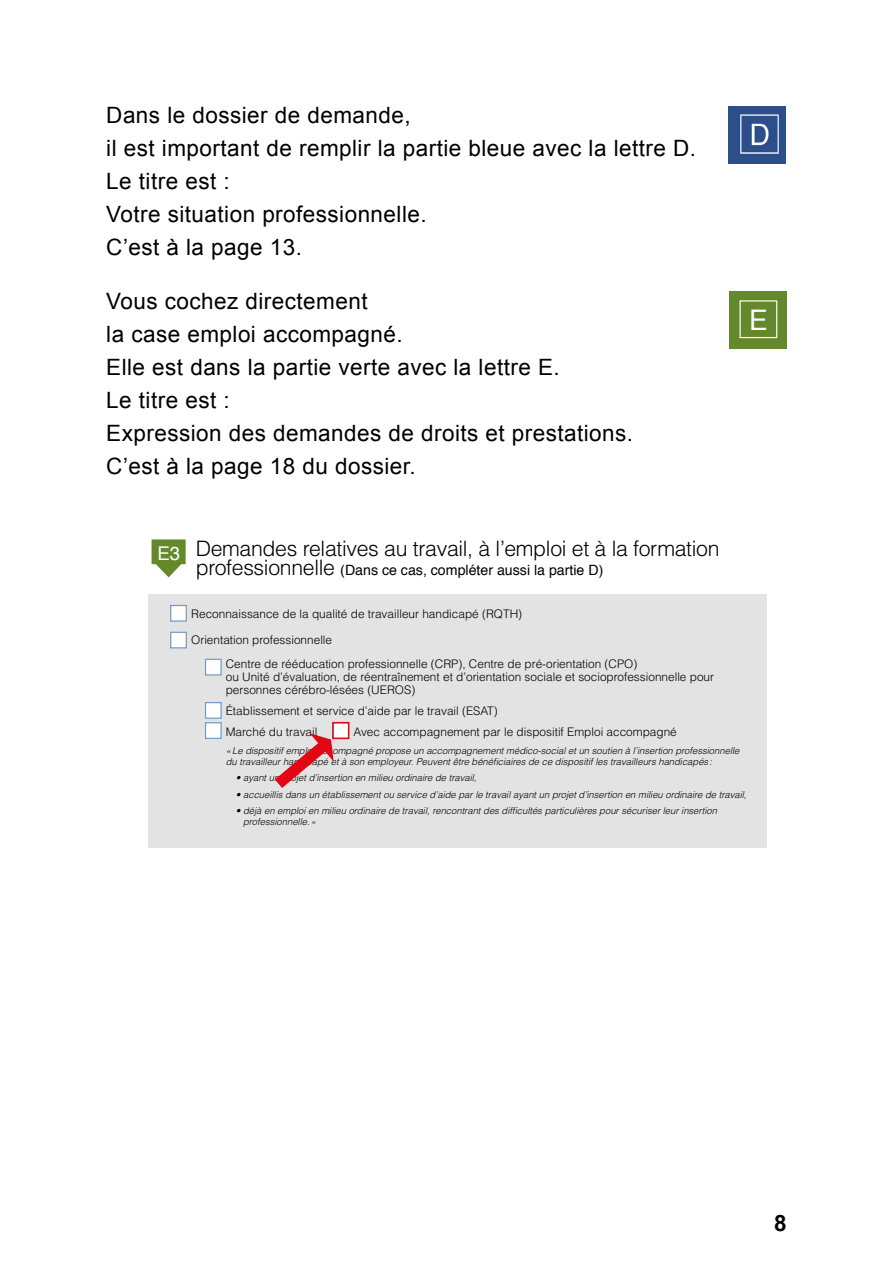
<style>
.page{position:relative;width:893px;height:1263px;background:#fff}
.page>*{position:absolute;margin:0;border:0;box-sizing:border-box;transform-origin:0 0}
.t1{font:28.35px "Helvetica";color:#fff}
.Texte_courant{font:22.5px/33px "Arial";letter-spacing:.02em;color:#000}
.t2{font:700 22.5px "Arial";color:#000}
.t3{font:300 21.3px "Helvetica";letter-spacing:-.015em;color:#000}
.t4{font:18.9px "Helvetica";color:#fff}
.t5{font:14.25px "Helvetica";color:#000}
.t6{font:300 11.85px/13px "Helvetica";color:#000}
.t7{font:italic 300 9.45px/11.4px "Helvetica";color:#000}
.s1{font-weight:300;font-size:21.3px}
</style>
<div class="page">
<img style="left:729px;top:106px;width:57px;height:58px">
<div style="left:729px;top:291px;width:58px;height:58px;background:#64892d"></div>
<div style="left:739px;top:300px;width:38px;height:38px;border:1px solid #fff"></div>
<div style="left:149px;top:594px;width:618px;height:254px;background:#e3e3e3"></div>
<svg style="left:152px;top:539px;width:34px;height:38px"></svg>
<div style="left:171px;top:632px;width:15px;height:16px;background:#fff"></div>
<div style="left:170px;top:632px;width:17px;height:16px;border:1px solid #6f97c8"></div>
<div style="left:206px;top:659px;width:15px;height:16px;background:#fff"></div>
<div style="left:205px;top:659px;width:17px;height:16px;border:1px solid #6f97c8"></div>
<div style="left:206px;top:703px;width:15px;height:15px;background:#fff"></div>
<div style="left:205px;top:702px;width:17px;height:17px;border:1px solid #6f97c8"></div>
<div style="left:206px;top:723px;width:15px;height:15px;background:#fff"></div>
<div style="left:205px;top:722px;width:17px;height:17px;border:1px solid #6f97c8"></div>
<div style="left:333px;top:723px;width:16px;height:15px;background:#fff"></div>
<div style="left:171px;top:605px;width:15px;height:16px;background:#fff"></div>
<div style="left:170px;top:605px;width:17px;height:17px;border:1px solid #6f97c8"></div>
<div style="left:332px;top:722px;width:17px;height:17px;border:2px solid #e30613"></div>
<svg style="left:275px;top:733px;width:59px;height:55px"></svg>
<p class="Texte_courant" style="left:106px;top:99px;width:591px">Dans le dossier de demande,<br>il est important de remplir la partie bleue avec la lettre D.<br>Le titre est :<br>Votre situation professionnelle.<br>C’est à la page 13.</p>
<p class="Texte_courant" style="left:106px;top:285px;width:528px">Vous cochez directement<br>la case emploi accompagné.<br>Elle est dans la partie verte avec la lettre E.<br>Le titre est :<br>Expression des demandes de droits et prestations.<br>C’est à la page 18 du dossier.</p>
<h3 class="t4" style="left:157px;top:538px;width:24px">E3</h3>
<h3 class="t3" style="left:196px;top:535px;width:525px">Demandes relatives au travail, à l’emploi et à la formation</h3>
<h3 class="t5" style="left:196px;top:559px;width:409px"><span class="s1">professionnelle</span> (Dans ce cas, compléter aussi la partie D)</h3>
<p class="t6" style="left:191px;top:607px;width:332px">Reconnaissance de la qualité de travailleur handicapé (RQTH)</p>
<p class="t6" style="left:191px;top:633px;width:142px">Orientation professionnelle</p>
<h1 class="t1" style="left:749px;top:298px;width:20px">E</h1>
<p class="t6" style="left:226px;top:657px;width:490px">Centre de rééducation professionnelle (CRP), Centre de pré-orientation (CPO)<br>ou Unité d’évaluation, de réentraînement et d’orientation sociale et socioprofessionnelle pour personnes cérébro-lésées (UEROS)</p>
<p class="t6" style="left:226px;top:700px;width:273px;line-height:20.9px">Établissement et service d’aide par le travail (ESAT)<br>Marché du travail</p>
<p class="t6" style="left:353px;top:725px;width:325px">Avec accompagnement par le dispositif Emploi accompagné</p>
<p class="t7" style="left:226px;top:744px;width:515px">«Le dispositif emploi accompagné propose un accompagnement médico-social et un soutien à l’insertion professionnelle du travailleur handicapé et à son employeur. Peuvent être bénéficiaires de ce dispositif les travailleurs handicapés:</p>
<p class="t7" style="left:236px;top:772px;width:242px">• ayant un projet d’insertion en milieu ordinaire de travail,</p>
<p class="t7" style="left:236px;top:789px;width:512px">• accueillis dans un établissement ou service d’aide par le travail ayant un projet d’insertion en milieu ordinaire de travail,</p>
<p class="t7" style="left:243px;top:805px;width:475px;text-indent:-7px">• déjà en emploi en milieu ordinaire de travail, rencontrant des difficultés particulières pour sécuriser leur insertion professionnelle.»</p>
<h2 class="t2" style="left:774px;top:1208px;width:14px">8</h2>
</div>
